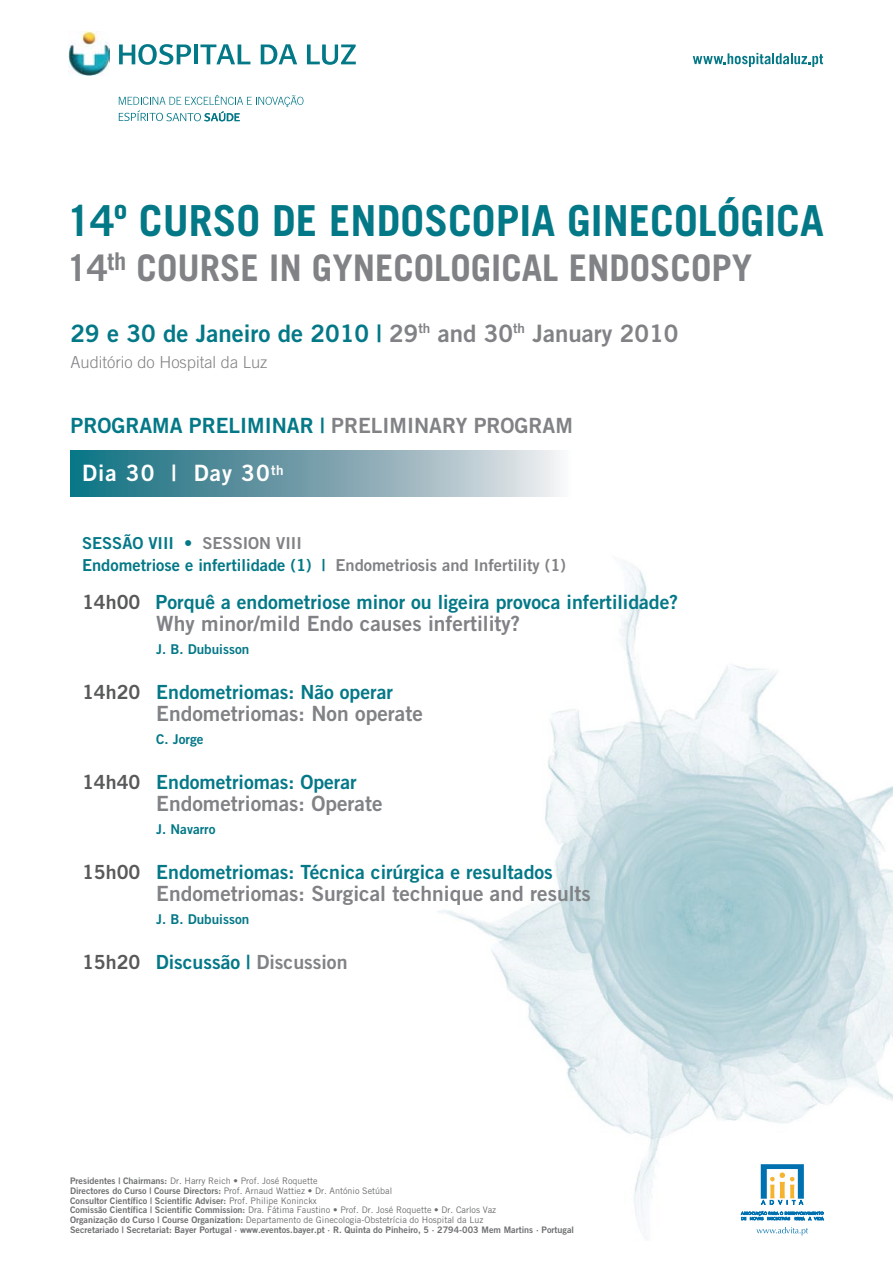
<style>
.page{position:relative;width:893px;height:1263px;background:#fff}
.page>*{position:absolute;margin:0;border:0;box-sizing:border-box;transform-origin:0 0}
.t1{font:700 42.75px "Trade Gothic LT Std";color:#037887}
.t2{font:700 36.6px "Trade Gothic LT Std";color:#808285}
.t3{font:24px "Trade Gothic LT Std Bd 2";color:#037887}
.t4{font:22.5px "Trade Gothic LT Std Bd 2";letter-spacing:.05em;color:#fff}
.t5{font:21px "Trade Gothic LT Std Bd 2";color:#808285}
.t6{font:21px "Trade Gothic LT Std Bd 2";color:#037887}
.t7{font:19.5px "Trade Gothic LT Std Bd 2";color:#037887}
.t8{font:16.5px/22.5px "Trade Gothic LT Std Bd 2";color:#037887}
.t9{font:300 16.5px "Trade Gothic LT Std";color:#808285}
.t10{font:13.5px "Trade Gothic LT Std Bd 2";color:#037887}
.t11{font:9px/9.8px "Trade Gothic LT Std";color:#6d6f71}
.t12{font:9px "Trade Gothic LT Std Bd 2";color:#6d6f71}
.s1{color:#808285}
.s2{color:#58595b}
.s3{font-family:"Trade Gothic LT Std Bd 2"}
.s4{font-family:"Trade Gothic LT Std"}
</style>
<div class="page">
<img style="left:437px;top:565px;width:456px;height:674px">
<svg style="left:693px;top:53px;width:130px;height:14px"></svg>
<svg style="left:119px;top:95px;width:184px;height:26px"></svg>
<svg style="left:119px;top:44px;width:72px;height:21px"></svg>
<hr style="left:194px;top:45px;width:4px;height:19px;background:#037887">
<svg style="left:200px;top:44px;width:50px;height:20px"></svg>
<svg style="left:261px;top:44px;width:36px;height:20px"></svg>
<svg style="left:307px;top:45px;width:49px;height:20px"></svg>
<img style="left:68px;top:31px;width:42px;height:45px">
<svg style="left:756px;top:1227px;width:52px;height:8px"></svg>
<svg style="left:761px;top:1164px;width:43px;height:41px"></svg>
<svg style="left:741px;top:1211px;width:83px;height:10px"></svg>
<svg style="left:70px;top:451px;width:490px;height:46px;background:#78a5b0"></svg>
<h1 class="t1" style="left:67px;top:194px;width:759px">14º CURSO DE ENDOSCOPIA GINECOLÓGICA</h1>
<h2 class="t2" style="left:67px;top:245px;width:687px">14<sup>th</sup> COURSE IN GYNECOLOGICAL ENDOSCOPY</h2>
<h3 class="t3" style="left:70px;top:319px;width:609px">29 e 30 de Janeiro de 2010 | <span class="s1">29</span><sup>th</sup> <span class="s1">and 30</span><sup>th</sup> <span class="s1">January 2010</span></h3>
<h3 class="t9" style="left:70px;top:352px;width:199px">Auditório do Hospital da Luz</h3>
<h3 class="t6" style="left:70px;top:413px;width:504px">PROGRAMA PRELIMINAR | <span class="s1">PRELIMINARY PROGRAM</span></h3>
<h3 class="t4" style="left:82px;top:459px;width:203px">Dia 30 | Day 30<sup>th</sup></h3>
<h3 class="t8" style="left:82px;top:531px;width:485px">SESSÃO VIII • <span class="s1">SESSION VIII<br></span>Endometriose e infertilidade (1) | <span class="s1">Endometriosis and Infertility (1)</span></h3>
<h3 class="t7" style="left:82px;top:590px;width:598px"><span class="s2">14h00</span> Porquê a endometriose minor ou ligeira provoca infertilidade?</h3>
<h3 class="t5" style="left:156px;top:611px;width:365px">Why minor/mild Endo causes infertility?</h3>
<h3 class="t10" style="left:156px;top:640px;width:94px">J. B. Dubuisson</h3>
<h3 class="t7" style="left:82px;top:680px;width:312px"><span class="s2">14h20</span> Endometriomas: Não operar</h3>
<h3 class="t5" style="left:156px;top:701px;width:268px">Endometriomas: Non operate</h3>
<h3 class="t10" style="left:156px;top:730px;width:49px">C. Jorge</h3>
<h3 class="t7" style="left:82px;top:770px;width:276px"><span class="s2">14h40</span> Endometriomas: Operar</h3>
<h3 class="t5" style="left:156px;top:791px;width:228px">Endometriomas: Operate</h3>
<h3 class="t10" style="left:156px;top:820px;width:61px">J. Navarro</h3>
<h3 class="t7" style="left:82px;top:860px;width:472px"><span class="s2">15h00</span> Endometriomas: Técnica cirúrgica e resultados</h3>
<h3 class="t5" style="left:156px;top:881px;width:436px">Endometriomas: Surgical technique and results</h3>
<h3 class="t10" style="left:156px;top:910px;width:94px">J. B. Dubuisson</h3>
<h3 class="t7" style="left:82px;top:950px;width:267px"><span class="s2">15h20</span> Discussão | <span class="s1">Discussion</span></h3>
<p class="t11" style="left:70px;top:1176px;width:324px"><span class="s3">Presidentes | Chairmans:</span> Dr. Harry Reich • Prof. José Roquette<br><span class="s3">Directores do Curso | Course Directors:</span> Prof. Arnaud Wattiez • Dr. António Setúbal</p>
<p class="t12" style="left:70px;top:1195px;width:248px">Consultor Científico | Scientific Adviser: <span class="s4">Prof. Philipe Koninckx</span></p>
<p class="t11" style="left:70px;top:1205px;width:428px"><span class="s3">Comissão Científica | Scientific Commission:</span> Dra. Fátima Faustino • Prof. Dr. José Roquette • Dr. Carlos Vaz<br><span class="s3">Organização do Curso | Course Organization:</span> Departamento de Ginecologia-Obstetrícia do Hospital da Luz</p>
<p class="t12" style="left:70px;top:1224px;width:505px">Secretariado | Secretariat: Bayer Portugal · www.eventos.bayer.pt · R. Quinta do Pinheiro, 5 · 2794-003 Mem Martins · Portugal</p>
</div>
